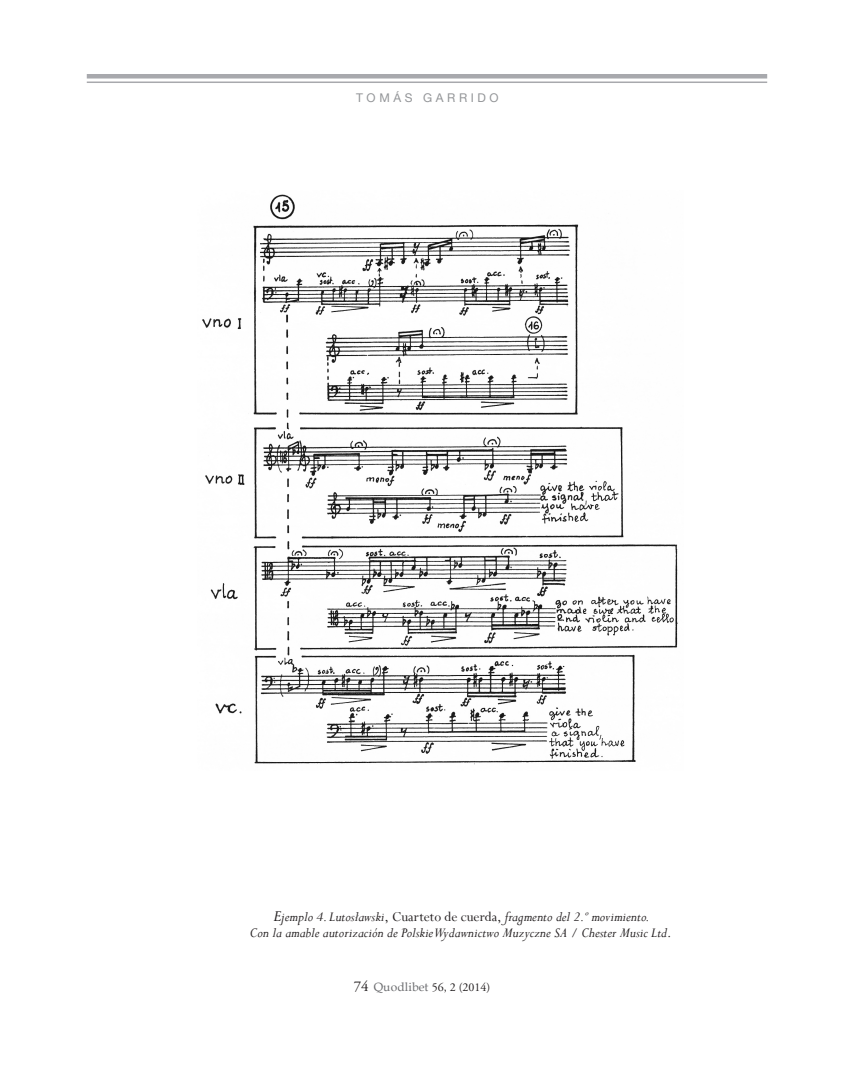
<style>
.page{position:relative;width:854px;height:1067px;background:#fff}
.page>*{position:absolute;margin:0;border:0;box-sizing:border-box;transform-origin:0 0}
.t1{font:italic 15px/16.5px "Perpetua";color:#231f20;text-align:center}
.t2{font:12px "Adobe Garamond Pro";color:#231f20}
.t3{font:12px "Helvetica Neue";letter-spacing:.3em;color:#939598}
.s1{font-size:17.25px}
.s2{font-style:normal}
.s3{font-size:15px}
.s4{font-family:"Book Antiqua";color:#6c6d70}
</style>
<div class="page">
<hr style="left:87px;top:74px;width:680px;height:4px;background:#a8a9ad">
<hr style="left:87px;top:81px;width:680px;height:2px;background:#a8a9ad">
<img style="left:202px;top:194px;width:476px;height:571px">
<p class="t3" style="left:356px;top:91px;width:144px">TOMÁS GARRIDO</p>
<p class="t1" style="left:250px;top:907px;width:423px"><span class="s1">E</span>jemplo 4. Lutosławski<span class="s2">, Cuarteto de cuerda,</span> fragmento del 2.º movimiento.<br>Con la amable autorización de Polskie Wydawnictwo Muzyczne SA / Chester Music Ltd<span class="s2">.</span></p>
<p class="t2" style="left:354px;top:980px;width:138px"><span class="s3">74</span> <span class="s4">Quodlibet</span> 56, 2 (2014)</p>
</div>
